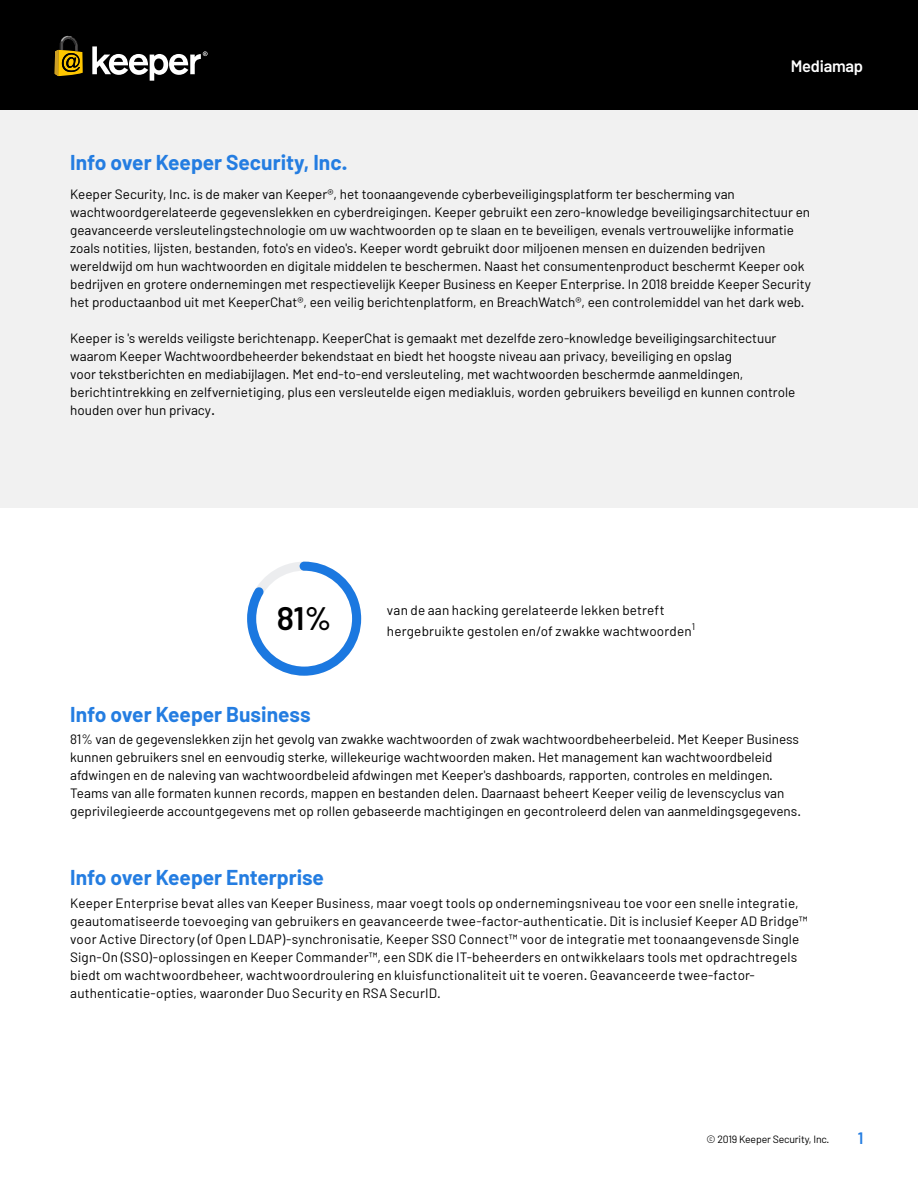
<style>
.page{position:relative;width:918px;height:1188px;background:#fff}
.page>*{position:absolute;margin:0;border:0;box-sizing:border-box;transform-origin:0 0}
.t1{font:600 32.4px "Barlow";color:#000}
.t2{font:700 21px "Barlow";letter-spacing:-.005em;color:#247de1}
.t3{font:600 16.5px "Barlow";letter-spacing:-.015em;color:#fff}
.t4{font:600 16.5px "Barlow";color:#247de1}
.t5{font:13.5px/18px "Barlow";color:#000}
.t6{font:10.5px "Barlow";letter-spacing:-.015em;color:#000}
.t7{font:9.6px "Barlow";color:#000}
.s1{font-size:15px}
</style>
<div class="page">
<div style="left:0;top:0;width:918px;height:110px;background:#000"></div>
<svg style="left:55px;top:35px;width:28px;height:41px"></svg>
<svg style="left:92px;top:46px;width:116px;height:35px"></svg>
<div style="left:0;top:110px;width:918px;height:398px;background:#f1f1f1"></div>
<svg style="left:247px;top:562px;width:114px;height:114px"></svg>
<p class="t3" style="left:791px;top:56px;width:74px">Mediamap</p>
<h2 class="t2" style="left:70px;top:149px;width:279px">Info over Keeper Security, Inc.</h2>
<p class="t5" style="left:70px;top:185px;width:742px">Keeper Security, Inc. is de maker van Keeper®, het toonaangevende cyberbeveiligingsplatform ter bescherming van wachtwoordgerelateerde gegevenslekken en cyberdreigingen. Keeper gebruikt een zero-knowledge beveiligingsarchitectuur en geavanceerde versleutelingstechnologie om uw wachtwoorden op te slaan en te beveiligen, evenals vertrouwelijke informatie zoals notities, lijsten, bestanden, foto's en video's. Keeper wordt gebruikt door miljoenen mensen en duizenden bedrijven wereldwijd om hun wachtwoorden en digitale middelen te beschermen. Naast het consumentenproduct beschermt Keeper ook bedrijven en grotere ondernemingen met respectievelijk Keeper Business en Keeper Enterprise. In 2018 breidde Keeper Security het productaanbod uit met KeeperChat®, een veilig berichtenplatform, en BreachWatch®, een controlemiddel van het dark web.</p>
<p class="t5" style="left:70px;top:329px;width:727px">Keeper is 's werelds veiligste berichtenapp. KeeperChat is gemaakt met dezelfde zero-knowledge beveiligingsarchitectuur waarom Keeper Wachtwoordbeheerder bekendstaat en biedt het hoogste niveau aan privacy, beveiliging en opslag<br>voor tekstberichten en mediabijlagen. Met end-to-end versleuteling, met wachtwoorden beschermde aanmeldingen, berichtintrekking en zelfvernietiging, plus een versleutelde eigen mediakluis, worden gebruikers beveiligd en kunnen controle houden over hun privacy<span class="s1">.</span></p>
<h1 class="t1" style="left:277px;top:598px;width:56px">81%</h1>
<p class="t5" style="left:387px;top:599px;width:306px;line-height:21px">van de aan hacking gerelateerde lekken betreft hergebruikte gestolen en/of zwakke wachtwoorden</p>
<p class="t7" style="left:692px;top:621px;width:5px">1</p>
<h2 class="t2" style="left:70px;top:701px;width:242px">Info over Keeper Business</h2>
<p class="t5" style="left:70px;top:730px;width:732px">81% van de gegevenslekken zijn het gevolg van zwakke wachtwoorden of zwak wachtwoordbeheerbeleid. Met Keeper Business kunnen gebruikers snel en eenvoudig sterke, willekeurige wachtwoorden maken. Het management kan wachtwoordbeleid afdwingen en de naleving van wachtwoordbeleid afdwingen met Keeper's dashboards, rapporten, controles en meldingen.<br>Teams van alle formaten kunnen records, mappen en bestanden delen. Daarnaast beheert Keeper veilig de levenscyclus van geprivilegieerde accountgegevens met op rollen gebaseerde machtigingen en gecontroleerd delen van aanmeldingsgegevens.</p>
<h2 class="t2" style="left:70px;top:864px;width:255px">Info over Keeper Enterprise</h2>
<p class="t5" style="left:70px;top:894px;width:739px">Keeper Enterprise bevat alles van Keeper Business, maar voegt tools op ondernemingsniveau toe voor een snelle integratie, geautomatiseerde toevoeging van gebruikers en geavanceerde twee-factor-authenticatie. Dit is inclusief Keeper AD Bridge™ voor Active Directory (of Open LDAP)-synchronisatie, Keeper SSO Connect™ voor de integratie met toonaangevensde Single Sign-On (SSO)-oplossingen en Keeper Commander™, een SDK die IT-beheerders en ontwikkelaars tools met opdrachtregels biedt om wachtwoordbeheer, wachtwoordroulering en kluisfunctionaliteit uit te voeren. Geavanceerde twee-factor&shy;authenticatie-opties, waaronder Duo Security en RSA SecurID.</p>
<p class="t6" style="left:707px;top:1133px;width:124px">© 2019 Keeper Security, Inc.</p>
<p class="t4" style="left:858px;top:1128px;width:7px">1</p>
</div>
